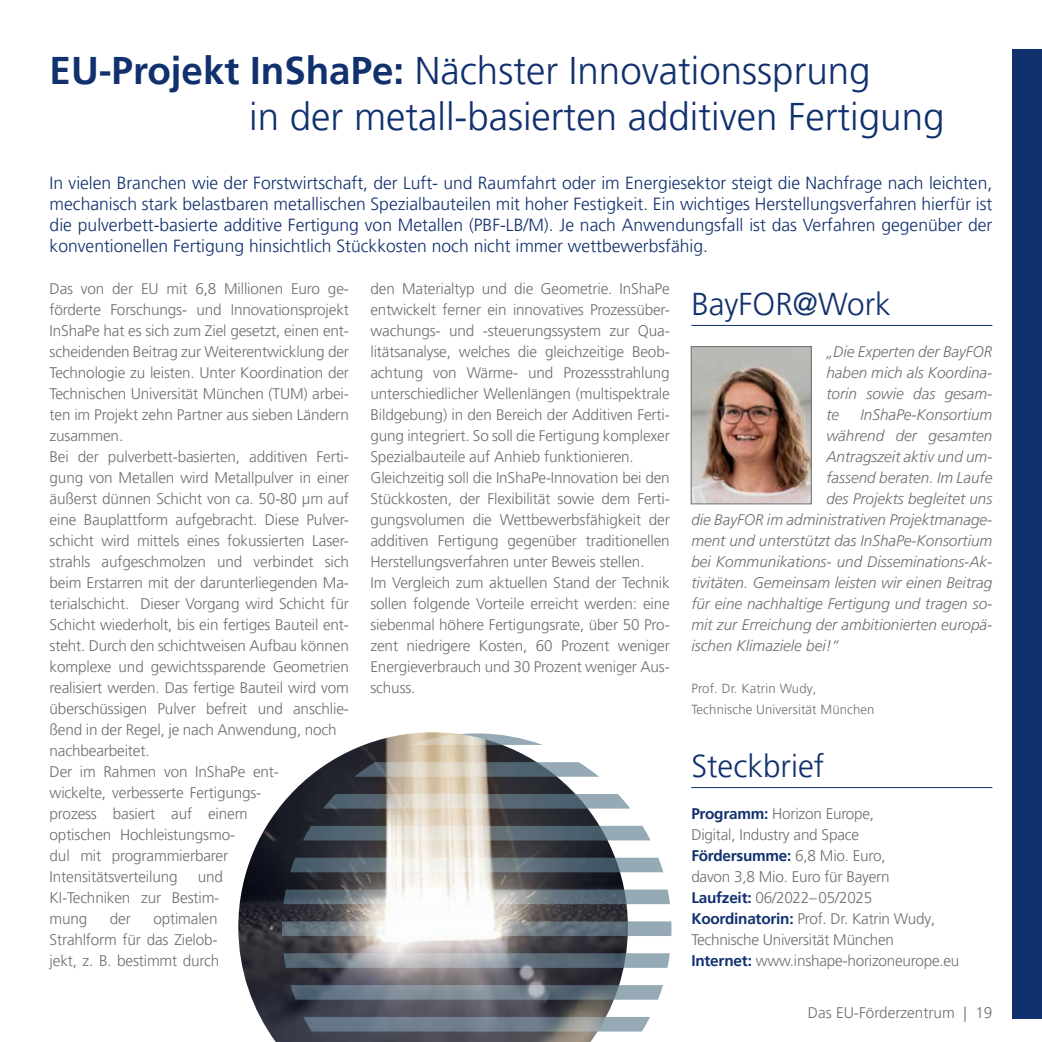
<style>
.page{position:relative;width:1042px;height:1042px;background:#fff}
.page>*{position:absolute;margin:0;border:0;box-sizing:border-box;transform-origin:0 0}
.t1{font:300 38.5px/46.2px "Frutiger LT Pro";color:#11306e}
.t2{font:300 31.5px "Frutiger LT Pro";color:#11306e}
.t3{font:300 17.5px/21px "Frutiger LT Pro";color:#11306e;text-align:justify}
.t4{font:300 15.4px/21px "Frutiger LT Pro";letter-spacing:-.01em;color:#706f6f}
.t5{font:italic 300 15.4px/21px "Frutiger LT Pro";color:#706f6f;text-align:justify}
.t6{font:300 13.12px/21px "Frutiger LT Pro";letter-spacing:.01em;color:#706f6f}
.s1{font-weight:700}
.s2{font-weight:700;color:#11306e}
</style>
<div class="page">
<img style="left:238px;top:732px;width:210px;height:310px">
<svg style="left:282px;top:733px;width:389px;height:309px"></svg>
<div style="left:1012px;top:50px;width:30px;height:969px;background:#11306e"></div>
<hr style="left:691px;top:325px;width:301px;height:1px;background:#11306e">
<img style="left:693px;top:348px;width:116px;height:154px">
<div style="left:691px;top:346px;width:120px;height:158px;border:1px solid #706f6f"></div>
<hr style="left:691px;top:787px;width:301px;height:1px;background:#11306e">
<h1 class="t1" style="left:249px;top:48px;width:697px;text-indent:-200px"><span class="s1">EU-Projekt InShaPe:</span> Nächster Innovationssprung<br>in der metall-basierten additiven Fertigung</h1>
<p class="t3" style="left:50px;top:173px;width:944px">In vielen Branchen wie der Forstwirtschaft, der Luft- und Raumfahrt oder im Energiesektor steigt die Nachfrage nach leichten, mechanisch stark belastbaren metallischen Spezialbauteilen mit hoher Festigkeit. Ein wichtiges Herstellungsverfahren hierfür ist die pulverbett-basierte additive Fertigung von Metallen (PBF-LB/M). Je nach Anwendungsfall ist das Verfahren gegenüber der konventionellen Fertigung hinsichtlich Stückkosten noch nicht immer wettbewerbsfähig.</p>
<p class="t4" style="left:50px;top:278px;width:301px">Das von der EU mit 6,8 Millionen Euro ge&shy;förderte Forschungs- und Innovationsprojekt InShaPe hat es sich zum Ziel gesetzt, einen ent&shy;scheidenden Beitrag zur Weiterentwicklung der Technologie zu leisten. Unter Koordination der Technischen Universität München (TUM) arbei&shy;ten im Projekt zehn Partner aus sieben Ländern zusammen.<br>Bei der pulverbett-basierten, additiven Ferti&shy;gung von Metallen wird Metallpulver in einer äußerst dünnen Schicht von ca. 50-80 µm auf eine Bauplattform aufgebracht. Diese Pulver&shy;schicht wird mittels eines fokussierten Laser&shy;strahls aufgeschmolzen und verbindet sich beim Erstarren mit der darunterliegenden Ma&shy;terialschicht. Dieser Vorgang wird Schicht für Schicht wiederholt, bis ein fertiges Bauteil ent&shy;steht. Durch den schichtweisen Aufbau können komplexe und gewichtssparende Geometrien realisiert werden. Das fertige Bauteil wird vom überschüssigen Pulver befreit und anschlie&shy;ßend in der Regel, je nach Anwendung, noch nachbearbeitet.<br>Der im Rahmen von InShaPe ent-<br>wickelte, verbesserte Fertigungs-<br>prozess basiert auf einem<br>optischen Hochleistungsmo-<br>dul mit programmierbarer Intensitätsverteilung</p>
<p class="t4" style="left:50px;top:866px;width:175px;text-indent:148px">und<br>KI-Techniken zur Bestim&shy;mung</p>
<p class="t4" style="left:50px;top:908px;width:171px;text-align:justify;text-indent:104px">optimalen Strahlform für das Zielob&shy;jekt, z. B. bestimmt durch</p>
<p class="t4" style="left:110px;top:908px;width:22px">der</p>
<p class="t4" style="left:370px;top:278px;width:301px">den Materialtyp und die Geometrie. InShaPe entwickelt ferner ein innovatives Prozessüber&shy;wachungs- und -steuerungssystem zur Qua&shy;litätsanalyse, welches die gleichzeitige Beob&shy;achtung von Wärme- und Prozessstrahlung unterschiedlicher Wellenlängen (multispektrale Bildgebung) in den Bereich der Additiven Ferti&shy;gung integriert. So soll die Fertigung komplexer Spezialbauteile auf Anhieb funktionieren.<br>Gleichzeitig soll die InShaPe-Innovation bei den Stückkosten, der Flexibilität sowie dem Ferti&shy;gungsvolumen die Wettbewerbsfähigkeit der additiven Fertigung gegenüber traditionellen Herstellungsverfahren unter Beweis stellen.<br>Im Vergleich zum aktuellen Stand der Technik sollen folgende Vorteile erreicht werden: eine siebenmal höhere Fertigungsrate, über 50 Pro&shy;zent niedrigere Kosten, 60 Prozent weniger Energieverbrauch und 30 Prozent weniger Aus&shy;schuss.</p>
<h2 class="t2" style="left:691px;top:286px;width:201px">BayFOR@Work</h2>
<p class="t5" style="left:826px;top:341px;width:167px">„Die Experten der BayFOR haben mich als Koordina&shy;torin sowie das gesam&shy;te</p>
<p class="t5" style="left:860px;top:404px;width:133px">InShaPe-Konsortium</p>
<p class="t5" style="left:826px;top:425px;width:167px">während der gesamten</p>
<p class="t5" style="left:826px;top:446px;width:167px">Antragszeit aktiv und um-</p>
<p class="t5" style="left:826px;top:467px;width:167px">fassend beraten. Im Laufe</p>
<p class="t5" style="left:826px;top:488px;width:167px">des Projekts begleitet uns</p>
<p class="t5" style="left:691px;top:509px;width:302px">die BayFOR im administrativen Projektmanage-</p>
<p class="t5" style="left:691px;top:530px;width:302px">ment und unterstützt das InShaPe-Konsortium</p>
<p class="t5" style="left:691px;top:551px;width:302px">bei Kommunikations- und Disseminations-Ak-</p>
<p class="t5" style="left:691px;top:572px;width:302px">tivitäten. Gemeinsam leisten wir einen Beitrag</p>
<p class="t5" style="left:691px;top:593px;width:302px">für eine nachhaltige Fertigung und tragen so-</p>
<p class="t5" style="left:691px;top:614px;width:302px">mit zur Erreichung der ambitionierten europä-</p>
<p class="t5" style="left:691px;top:635px;width:149px">ischen Klimaziele bei!“</p>
<p class="t6" style="left:691px;top:678px;width:185px">Prof. Dr. Katrin Wudy,<br>Technische Universität München</p>
<h2 class="t2" style="left:691px;top:748px;width:134px">Steckbrief</h2>
<p class="t4" style="left:691px;top:803px;width:270px"><span class="s2">Programm:</span> Horizon Europe,<br>Digital, Industry and Space<br><span class="s2">Fördersumme:</span> 6,8 Mio. Euro,<br>davon 3,8 Mio. Euro für Bayern<br><span class="s2">Laufzeit:</span> 06/2022–05/2025<br><span class="s2">Koordinatorin:</span> Prof. Dr. Katrin Wudy,<br>Technische Universität München<br><span class="s2">Internet:</span> www.inshape-horizoneurope.eu</p>
<p class="t4" style="left:808px;top:1002px;width:186px">Das EU-Förderzentrum | 19</p>
</div>
